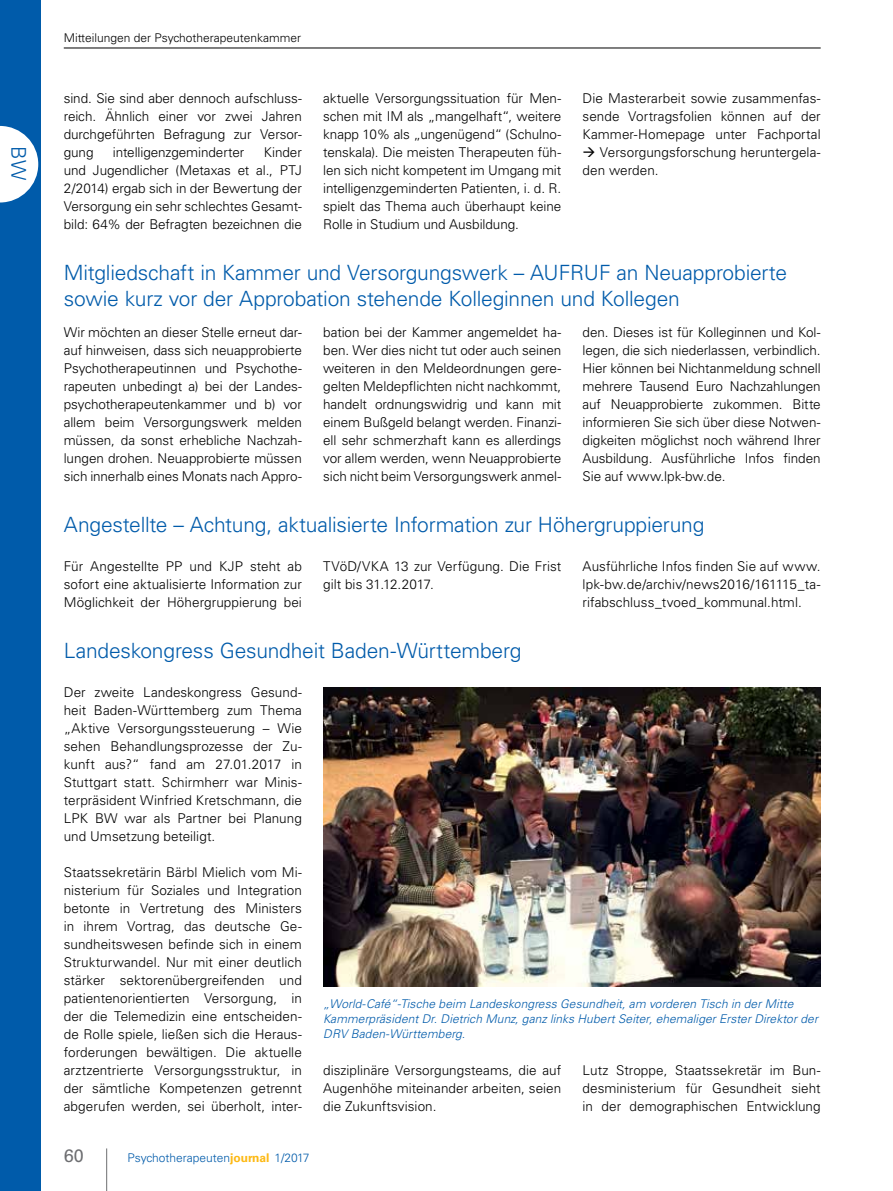
<style>
.page{position:relative;width:893px;height:1191px;background:#fff}
.page>*{position:absolute;margin:0;border:0;box-sizing:border-box;transform-origin:0 0}
.t1{font:300 21px/25.5px "Univers LT Std";letter-spacing:-.01em;color:#005baa}
.t2{font:300 20.25px "Univers LT Std";color:#005baa}
.t3{font:18px "Univers LT Std";color:#6d6e71}
.t4{font:300 13.5px/18px "Univers LT Std";color:#000;text-align:justify}
.t5{font:italic 300 12px/15px "Univers LT Std";letter-spacing:.01em;color:#005baa}
.t6{font:300 12px "Univers LT Std";color:#000}
.t7{font:300 12px "Univers LT Std";color:#005baa}
.s1{font-weight:700;color:#fdb913}
</style>
<div class="page">
<hr style="left:106px;top:1148px;width:1px;height:43px;background:#6d6e71">
<div style="left:0;top:0;width:40px;height:1191px;background:#005baa"></div>
<hr style="left:64px;top:48px;width:757px;height:1px;background:#000">
<svg style="left:0;top:126px;width:38px;height:76px"></svg>
<img style="left:323px;top:688px;width:498px;height:298px">
<h2 class="t2" style="left:31px;top:146px;width:35px;rotate:90deg">BW</h2>
<p class="t6" style="left:64px;top:31px;width:239px">Mitteilungen der Psychotherapeutenkammer</p>
<p class="t4" style="left:64px;top:89px;width:240px">sind. Sie sind aber dennoch aufschluss&shy;reich. Ähnlich einer vor zwei Jahren durchgeführten Befragung zur Versor&shy;gung</p>
<p class="t4" style="left:64px;top:143px;width:240px;text-indent:200px">Kinder und Jugendlicher (Metaxas et al., PTJ 2/2014) ergab sich in der Bewertung der Versorgung ein sehr schlechtes Gesamt&shy;bild: 64% der Befragten bezeichnen die</p>
<p class="t4" style="left:113px;top:143px;width:133px">intelligenzgeminderter</p>
<p class="t4" style="left:323px;top:89px;width:240px">aktuelle Versorgungssituation für Men&shy;schen mit IM als „mangelhaft“, weitere knapp 10% als „ungenügend“ (Schulno&shy;tenskala). Die meisten Therapeuten füh&shy;len sich nicht kompetent im Umgang mit intelligenzgeminderten Patienten, i. d. R. spielt das Thema auch überhaupt keine Rolle in Studium und Ausbildung.</p>
<p class="t4" style="left:583px;top:89px;width:240px">Die Masterarbeit sowie zusammenfas&shy;sende Vortragsfolien können auf der Kammer-Homepage unter Fachportal</p>
<p class="t4" style="left:583px;top:143px;width:240px">→ Versorgungsforschung heruntergela&shy;den werden.</p>
<h1 class="t1" style="left:64px;top:260px;width:725px">Mitgliedschaft in Kammer und Versorgungswerk – AUFRUF an Neuapprobierte sowie kurz vor der Approbation stehende Kolleginnen und Kollegen</h1>
<p class="t4" style="left:64px;top:323px;width:240px">Wir möchten an dieser Stelle erneut dar&shy;auf hinweisen, dass sich neuapprobierte Psychotherapeutinnen und Psychothe&shy;rapeuten unbedingt a) bei der Landes&shy;psychotherapeutenkammer und b) vor allem beim Versorgungswerk melden müssen, da sonst erhebliche Nachzah&shy;lungen drohen. Neuapprobierte müssen sich innerhalb eines Monats nach Appro-</p>
<p class="t4" style="left:323px;top:323px;width:240px">bation bei der Kammer angemeldet ha&shy;ben. Wer dies nicht tut oder auch seinen weiteren in den Meldeordnungen gere&shy;gelten Meldepflichten nicht nachkommt, handelt ordnungswidrig und kann mit einem Bußgeld belangt werden. Finanzi&shy;ell sehr schmerzhaft kann es allerdings vor allem werden, wenn Neuapprobierte sich nicht beim Versorgungswerk anmel-</p>
<p class="t4" style="left:583px;top:323px;width:240px">den. Dieses ist für Kolleginnen und Kol&shy;legen, die sich niederlassen, verbindlich.<br>Hier können bei Nichtanmeldung schnell mehrere Tausend Euro Nachzahlungen auf Neuapprobierte zukommen. Bitte informieren Sie sich über diese Notwen&shy;digkeiten möglichst noch während Ihrer Ausbildung. Ausführliche Infos finden Sie auf www.lpk-bw.de.</p>
<h1 class="t1" style="left:64px;top:512px;width:642px">Angestellte – Achtung, aktualisierte Information zur Höhergruppierung</h1>
<p class="t4" style="left:64px;top:557px;width:240px">Für Angestellte PP und KJP steht ab sofort eine aktualisierte Information zur Möglichkeit der Höhergruppierung bei</p>
<p class="t4" style="left:323px;top:557px;width:240px">TVöD/VKA 13 zur Verfügung. Die Frist gilt bis 31.12.2017.</p>
<p class="t4" style="left:583px;top:557px;width:240px">Ausführliche Infos finden Sie auf www. lpk-bw.de/archiv/news2016/161115_ta&shy;rifabschluss_tvoed_kommunal.html.</p>
<h1 class="t1" style="left:64px;top:638px;width:459px">Landeskongress Gesundheit Baden-Württemberg</h1>
<p class="t4" style="left:64px;top:683px;width:240px">Der zweite Landeskongress Gesund&shy;heit Baden-Württemberg zum Thema „Aktive Versorgungssteuerung – Wie sehen Behandlungsprozesse der Zu&shy;kunft aus?“ fand am 27.01.2017 in Stuttgart statt. Schirmherr war Minis&shy;terpräsident Winfried Kretschmann, die LPK BW war als Partner bei Planung und Umsetzung beteiligt.</p>
<p class="t4" style="left:64px;top:863px;width:240px">Staatssekretärin Bärbl Mielich vom Mi&shy;nisterium für Soziales und Integration betonte in Vertretung des Ministers in ihrem Vortrag, das deutsche Ge&shy;sundheitswesen befinde sich in einem Strukturwandel. Nur mit einer deutlich stärker sektorenübergreifenden und patientenorientierten Versorgung, in der die Telemedizin eine entscheiden&shy;de Rolle spiele, ließen sich die Heraus&shy;forderungen bewältigen. Die aktuelle arztzentrierte Versorgungsstruktur, in der sämtliche Kompetenzen getrennt abgerufen werden, sei überholt, inter-</p>
<p class="t5" style="left:323px;top:996px;width:496px">„World-Café“-Tische beim Landeskongress Gesundheit, am vorderen Tisch in der Mitte<br>Kammerpräsident Dr. Dietrich Munz, ganz links Hubert Seiter, ehemaliger Erster Direktor der<br>DRV Baden-Württemberg.</p>
<p class="t4" style="left:323px;top:1061px;width:240px">disziplinäre Versorgungsteams, die auf Augenhöhe miteinander arbeiten, seien die Zukunftsvision.</p>
<p class="t4" style="left:583px;top:1061px;width:240px">Lutz Stroppe, Staatssekretär im Bun&shy;desministerium für Gesundheit sieht in der demographischen Entwicklung</p>
<h3 class="t3" style="left:64px;top:1144px;width:22px">60</h3>
<p class="t7" style="left:128px;top:1150px;width:184px">Psychotherapeuten<span class="s1">journal</span> 1/2017</p>
</div>
